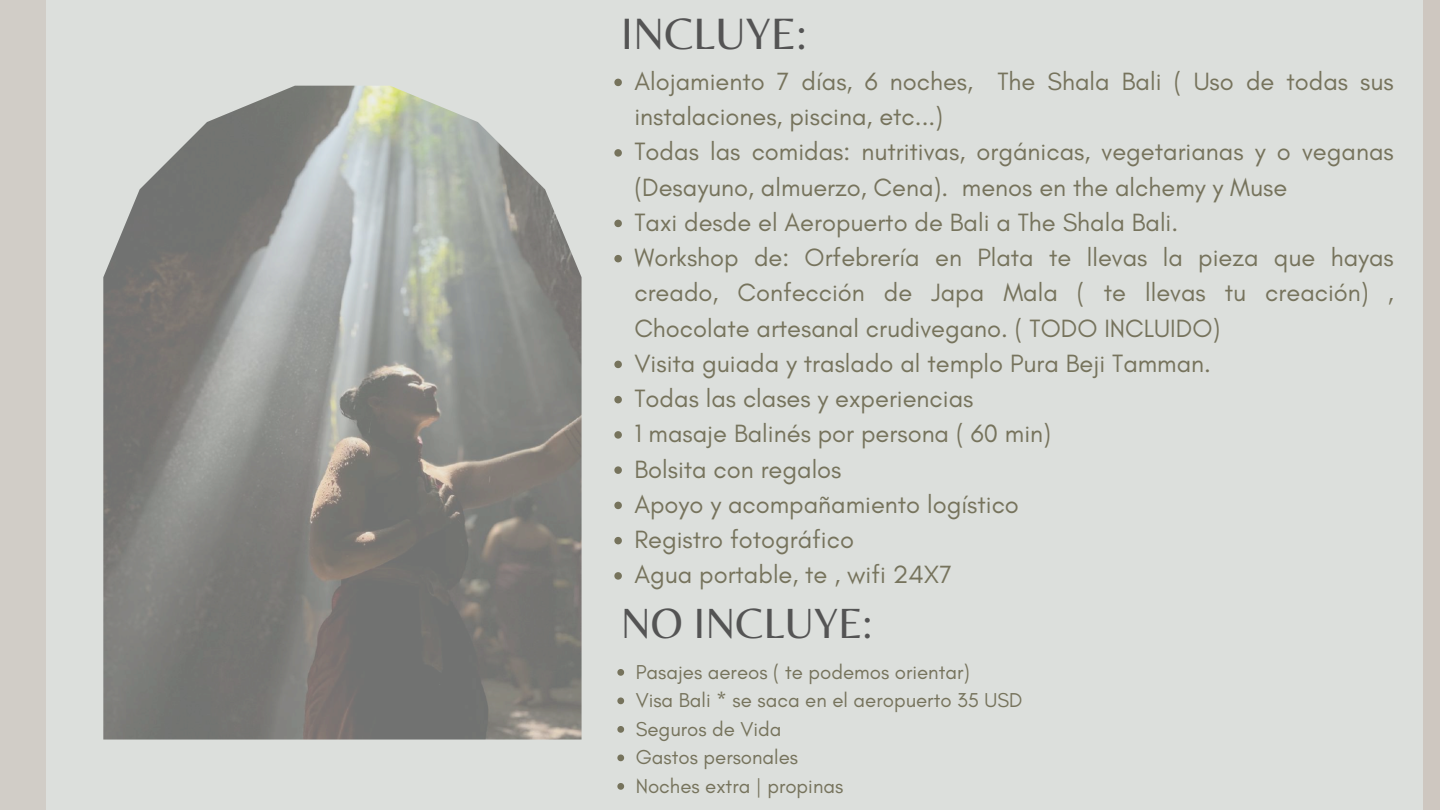
<style>
.page{position:relative;width:1440px;height:810px;background:#dcdfdc}
.page>*{position:absolute;margin:0;border:0;box-sizing:border-box;transform-origin:0 0}
.t1{font:45.7px "Belleza";color:#545454}
.t2{font:44px "Belleza";color:#545454}
.t3{font:25.5px/35.2px "Glacial Indifference";color:#76735c}
.t4{font:20.5px/28.5px "Glacial Indifference";color:#76735c}
</style>
<div class="page">
<div style="left:0;top:0;width:46px;height:810px;background:#d1cdc7"></div>
<div style="left:1423px;top:0;width:17px;height:810px;background:#cec7c0"></div>
<svg style="left:614px;top:79px;width:8px;height:7px"></svg>
<svg style="left:614px;top:149px;width:8px;height:8px"></svg>
<svg style="left:614px;top:220px;width:8px;height:7px"></svg>
<svg style="left:614px;top:255px;width:8px;height:7px"></svg>
<svg style="left:614px;top:361px;width:8px;height:7px"></svg>
<svg style="left:614px;top:396px;width:8px;height:7px"></svg>
<svg style="left:614px;top:431px;width:8px;height:8px"></svg>
<svg style="left:614px;top:466px;width:8px;height:8px"></svg>
<svg style="left:614px;top:502px;width:8px;height:7px"></svg>
<svg style="left:614px;top:537px;width:8px;height:7px"></svg>
<svg style="left:614px;top:572px;width:8px;height:8px"></svg>
<svg style="left:617px;top:669px;width:7px;height:7px"></svg>
<svg style="left:617px;top:697px;width:7px;height:7px"></svg>
<svg style="left:617px;top:726px;width:7px;height:7px"></svg>
<svg style="left:617px;top:754px;width:7px;height:7px"></svg>
<svg style="left:617px;top:783px;width:7px;height:7px"></svg>
<img style="left:103px;top:86px;width:479px;height:653px">
<h1 class="t1" style="left:621px;top:6px;width:187px">INCLUYE:</h1>
<p class="t3" style="left:634px;top:63px;width:761px">Alojamiento 7 días, 6 noches, The Shala Bali ( Uso de todas sus instalaciones, piscina, etc...)<br>Todas las comidas: nutritivas, orgánicas, vegetarianas y o veganas (Desayuno, almuerzo, Cena). menos en the alchemy y Muse<br>Taxi desde el Aeropuerto de Bali a The Shala Bali.<br>Workshop de: Orfebrería en Plata te llevas la pieza que hayas creado, Confección de Japa Mala ( te llevas tu creación) , Chocolate artesanal crudivegano. ( TODO INCLUIDO)<br>Visita guiada y traslado al templo Pura Beji Tamman.<br>Todas las clases y experiencias<br>1 masaje Balinés por persona ( 60 min)<br>Bolsita con regalos<br>Apoyo y acompañamiento logístico<br>Registro fotográfico<br>Agua portable, te , wifi 24X7</p>
<h2 class="t2" style="left:621px;top:597px;width:253px">NO INCLUYE:</h2>
<p class="t4" style="left:636px;top:657px;width:388px">Pasajes aereos ( te podemos orientar)<br>Visa Bali * se saca en el aeropuerto 35 USD<br>Seguros de Vida<br>Gastos personales<br>Noches extra | propinas</p>
</div>
